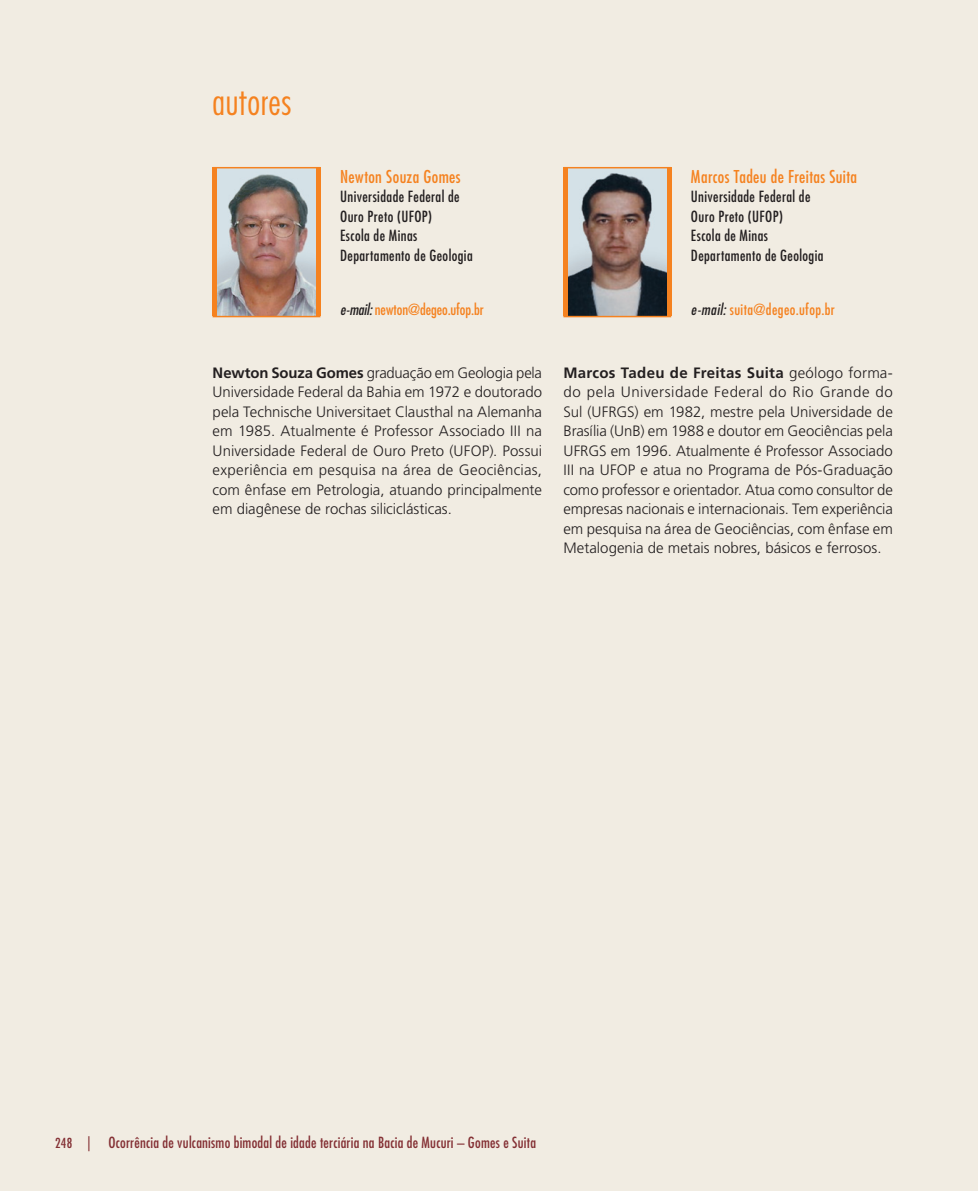
<style>
.page{position:relative;width:978px;height:1191px;background:#f1ece2}
.page>*{position:absolute;margin:0;border:0;box-sizing:border-box;transform-origin:0 0}
.t1{font:300 condensed 36px "Futura Std";letter-spacing:.015em;color:#f58220}
.t2{font:condensed 17.25px "Futura Std";letter-spacing:.02em;color:#f58220}
.t3{font:300 15px/19.5px "Frutiger LT Std";color:#231f20;text-align:justify}
.t4{font:condensed 15px/19.5px "Futura Std";letter-spacing:.025em;color:#231f20}
.t5{font:condensed 15px "Futura Std";letter-spacing:.015em;color:#843034}
.t6{font:condensed 15px "Futura Std";letter-spacing:-.005em;color:#f58220}
.t7{font:condensed 15px "Futura Std";letter-spacing:.02em;color:#f58220}
.s1{font-style:italic;color:#231f20}
.s2{font-weight:700}
.s3{font-size:13.5px}
</style>
<div class="page">
<img style="left:217px;top:170px;width:99px;height:144px">
<div style="left:213px;top:167px;width:107px;height:150px;border:2px solid #f58220"></div>
<img style="left:568px;top:170px;width:99px;height:144px">
<div style="left:563px;top:167px;width:108px;height:150px;border:2px solid #f58220"></div>
<hr style="left:213px;top:167px;width:4px;height:149px;background:#f58220">
<hr style="left:316px;top:167px;width:4px;height:149px;background:#f58220">
<div style="left:563px;top:167px;width:5px;height:149px;background:#f58220"></div>
<hr style="left:667px;top:167px;width:4px;height:149px;background:#f58220">
<h1 class="t1" style="left:213px;top:80px;width:81px">autores</h1>
<p class="t2" style="left:340px;top:166px;width:122px">Newton Souza Gomes</p>
<p class="t4" style="left:340px;top:187px;width:134px">Universidade Federal de<br>Ouro Preto (UFOP)<br>Escola de Minas<br>Departamento de Geologia</p>
<p class="t6" style="left:340px;top:300px;width:145px"><span class="s1">e-mail:</span>newton@degeo.ufop.br</p>
<p class="t3" style="left:213px;top:363px;width:331px"><span class="s2">Newton Souza Gomes</span> graduação em Geologia pela Universidade Federal da Bahia em 1972 e doutorado pela Technische Universitaet Clausthal na Alemanha em 1985. Atualmente é Professor Associado III na Universidade Federal de Ouro Preto (UFOP). Possui experiência em pesquisa na área de Geociências, com ênfase em Petrologia, atuando principalmente em diagênese de rochas siliciclásticas.</p>
<p class="t2" style="left:691px;top:166px;width:168px">Marcos Tadeu de Freitas Suita</p>
<p class="t4" style="left:691px;top:187px;width:134px">Universidade Federal de<br>Ouro Preto (UFOP)<br>Escola de Minas<br>Departamento de Geologia</p>
<p class="t7" style="left:691px;top:300px;width:146px"><span class="s1">e-mail:</span>suita@degeo.ufop.br</p>
<p class="t3" style="left:563px;top:363px;width:331px"><span class="s2">Marcos Tadeu de Freitas Suita</span> geólogo forma&shy;do pela Universidade Federal do Rio Grande do Sul (UFRGS) em 1982, mestre pela Universidade de Brasília (UnB) em 1988 e doutor em Geociências pela UFRGS em 1996. Atualmente é Professor Associado III na UFOP e atua no Programa de Pós-Graduação como professor e orientador. Atua como consultor de empresas nacionais e internacionais. Tem experiência em pesquisa na área de Geociências, com ênfase em Metalogenia de metais nobres, básicos e ferrosos.</p>
<p class="t5" style="left:55px;top:1133px;width:482px"><span class="s3">248</span> | Ocorrência de vulcanismo bimodal de idade terciária na Bacia de Mucuri – Gomes e Suita</p>
</div>
